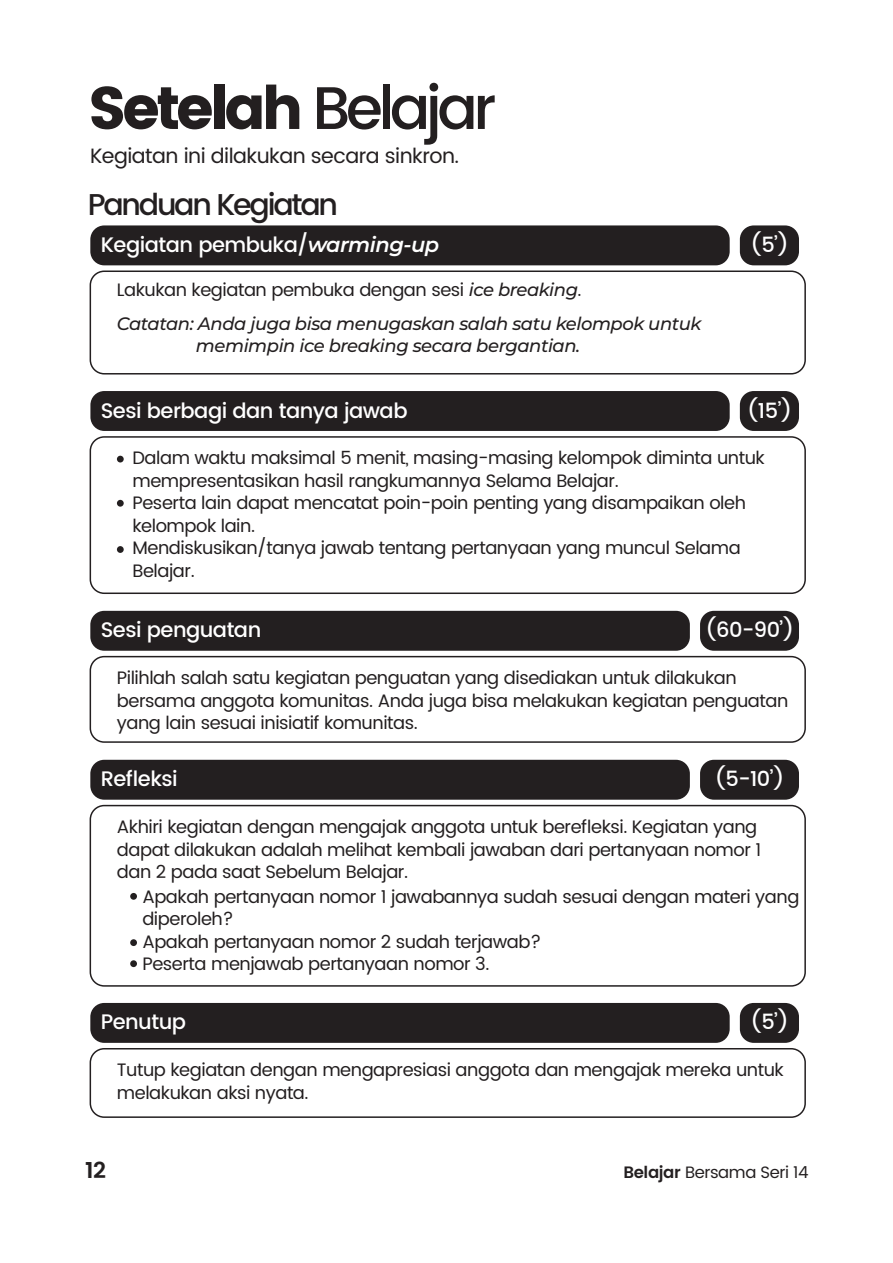
<style>
.page{position:relative;width:893px;height:1263px;background:#fff}
.page>*{position:absolute;margin:0;border:0;box-sizing:border-box;transform-origin:0 0}
.t1{font:60px "Poppins";letter-spacing:-.075em;color:#231f20}
.t2{font:500 30.15px "Poppins";letter-spacing:-.075em;color:#231f20}
.t3{font:600 22.5px "Poppins";color:#231f20}
.t4{font:500 21px "Poppins";letter-spacing:-.025em;color:#fff}
.t5{font:20.7px "Poppins";letter-spacing:-.025em;color:#231f20}
.t6{font:18px/22.5px "Poppins";letter-spacing:-.025em;color:#231f20}
.t7{font:italic 500 18px/22.5px "Montserrat";letter-spacing:-.025em;color:#231f20}
.t8{font:16.5px "Poppins";letter-spacing:-.025em;color:#231f20}
.s1{font-weight:500}
.s2{font-family:"Montserrat";font-weight:600;font-style:italic}
.s3{font-family:"Montserrat";font-weight:500;font-style:italic}
.s4{font-weight:600}
</style>
<div class="page">
<div style="left:700px;top:760px;width:99px;height:40px;background:#231f20;border-radius:14px"></div>
<div style="left:90px;top:225px;width:640px;height:40px;background:#231f20;border-radius:14px"></div>
<div style="left:740px;top:225px;width:59px;height:40px;background:#231f20;border-radius:14px"></div>
<div style="left:740px;top:391px;width:59px;height:40px;background:#231f20;border-radius:14px"></div>
<div style="left:90px;top:391px;width:640px;height:40px;background:#231f20;border-radius:14px"></div>
<svg style="left:89px;top:270px;width:717px;height:105px"></svg>
<svg style="left:89px;top:436px;width:717px;height:158px"></svg>
<div style="left:90px;top:611px;width:600px;height:40px;background:#231f20;border-radius:14px"></div>
<div style="left:700px;top:611px;width:99px;height:40px;background:#231f20;border-radius:14px"></div>
<div style="left:90px;top:760px;width:600px;height:40px;background:#231f20;border-radius:14px"></div>
<svg style="left:89px;top:655px;width:717px;height:88px"></svg>
<svg style="left:89px;top:804px;width:717px;height:183px"></svg>
<div style="left:117px;top:456px;width:7px;height:6px;background:#231f20;border-radius:50%"></div>
<div style="left:117px;top:500px;width:7px;height:7px;background:#231f20;border-radius:50%"></div>
<div style="left:117px;top:546px;width:7px;height:7px;background:#231f20;border-radius:50%"></div>
<div style="left:130px;top:893px;width:7px;height:7px;background:#231f20;border-radius:50%"></div>
<div style="left:130px;top:939px;width:7px;height:7px;background:#231f20;border-radius:50%"></div>
<div style="left:130px;top:960px;width:7px;height:7px;background:#231f20;border-radius:50%"></div>
<div style="left:90px;top:1003px;width:640px;height:40px;background:#231f20;border-radius:14px"></div>
<div style="left:740px;top:1003px;width:59px;height:40px;background:#231f20;border-radius:14px"></div>
<svg style="left:89px;top:1048px;width:717px;height:70px"></svg>
<h1 class="t1" style="left:88px;top:73px;width:410px">Setelah <span class="s1">Belajar</span></h1>
<p class="t5" style="left:90px;top:140px;width:371px">Kegiatan ini dilakukan secara sinkron.</p>
<h2 class="t2" style="left:88px;top:182px;width:252px">Panduan Kegiatan</h2>
<p class="t4" style="left:101px;top:229px;width:340px">Kegiatan pembuka/<span class="s2">warming-up</span></p>
<p class="t4" style="left:751px;top:229px;width:40px">(5’)</p>
<p class="t6" style="left:117px;top:279px;width:466px">Lakukan kegiatan pembuka dengan sesi <span class="s3">ice breaking</span>.</p>
<p class="t7" style="left:196px;top:312px;width:507px;text-indent:-79px">Catatan: Anda juga bisa menugaskan salah satu kelompok untuk memimpin ice breaking secara bergantian.</p>
<p class="t4" style="left:101px;top:395px;width:308px">Sesi berbagi dan tanya jawab</p>
<p class="t4" style="left:747px;top:395px;width:46px">(15’)</p>
<p class="t6" style="left:132px;top:447px;width:634px">Dalam waktu maksimal 5 menit, masing-masing kelompok diminta untuk mempresentasikan hasil rangkumannya Selama Belajar.<br>Peserta lain dapat mencatat poin-poin penting yang disampaikan oleh kelompok lain.<br>Mendiskusikan/tanya jawab tentang pertanyaan yang muncul Selama Belajar.</p>
<p class="t4" style="left:101px;top:614px;width:162px">Sesi penguatan</p>
<p class="t4" style="left:705px;top:614px;width:90px">(60-90’)</p>
<p class="t6" style="left:117px;top:667px;width:673px">Pilihlah salah satu kegiatan penguatan yang disediakan untuk dilakukan bersama anggota komunitas. Anda juga bisa melakukan kegiatan penguatan yang lain sesuai inisiatif komunitas.</p>
<p class="t4" style="left:101px;top:763px;width:78px">Refleksi</p>
<p class="t4" style="left:715px;top:763px;width:71px">(5-10’)</p>
<p class="t6" style="left:117px;top:816px;width:646px">Akhiri kegiatan dengan mengajak anggota untuk berefleksi. Kegiatan yang dapat dilakukan adalah melihat kembali jawaban dari pertanyaan nomor 1 dan 2 pada saat Sebelum Belajar.</p>
<p class="t6" style="left:142px;top:886px;width:658px">Apakah pertanyaan nomor 1 jawabannya sudah sesuai dengan materi yang diperoleh?<br>Apakah pertanyaan nomor 2 sudah terjawab?<br>Peserta menjawab pertanyaan nomor 3.</p>
<p class="t4" style="left:101px;top:1007px;width:87px">Penutup</p>
<p class="t4" style="left:751px;top:1007px;width:40px">(5’)</p>
<p class="t6" style="left:117px;top:1059px;width:668px">Tutup kegiatan dengan mengapresiasi anggota dan mengajak mereka untuk melakukan aksi nyata.</p>
<p class="t3" style="left:85px;top:1153px;width:22px">12</p>
<p class="t8" style="left:623px;top:1160px;width:187px"><span class="s4">Belajar</span> Bersama Seri 14</p>
</div>
